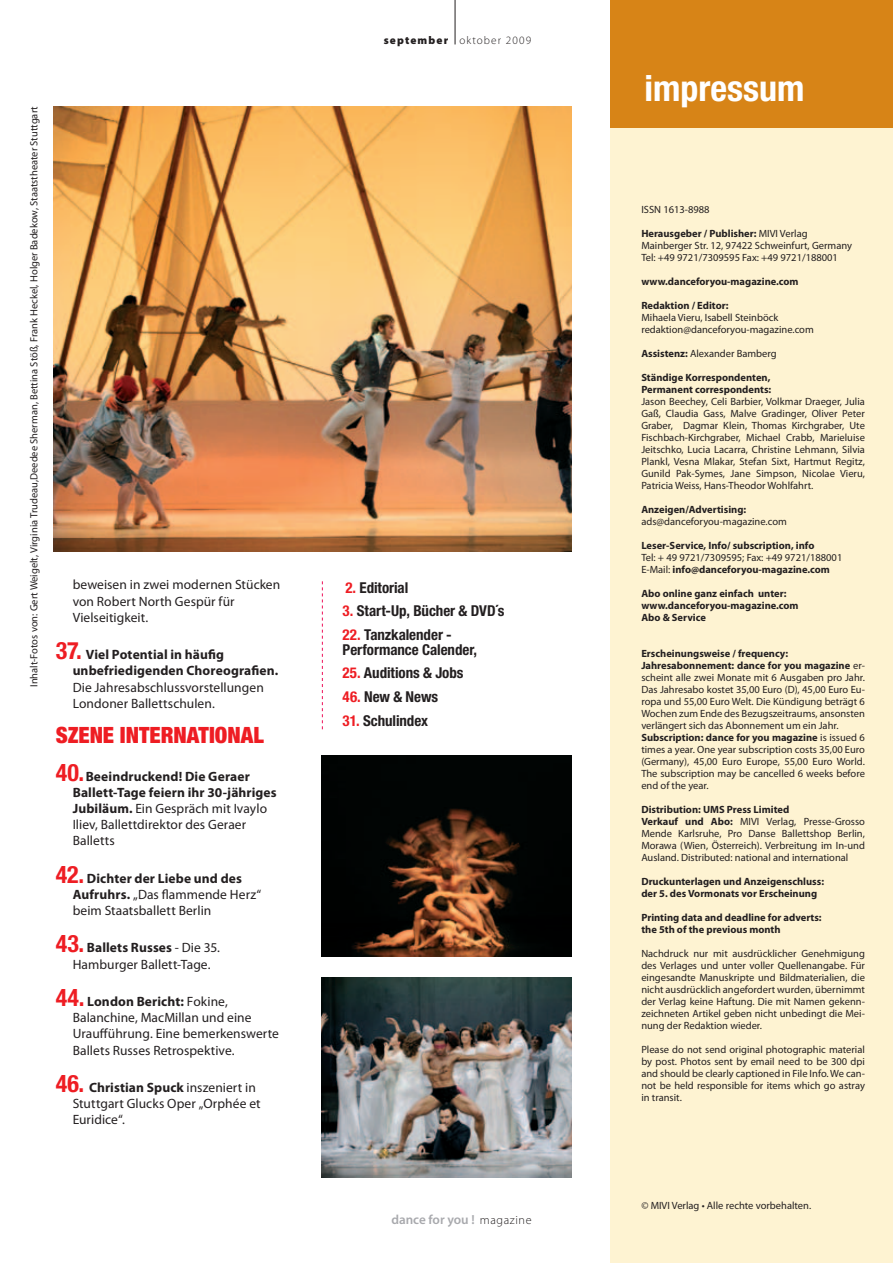
<style>
.page{position:relative;width:893px;height:1263px;background:#fff}
.page>*{position:absolute;margin:0;border:0;box-sizing:border-box;transform-origin:0 0}
.t1{font:700 condensed 36px "Helvetica Neue LT";color:#fff}
.t2{font:900 condensed 22.5px "Helvetica Neue";color:#ee1d23}
.t3{font:700 condensed 15px/15px "Helvetica Neue LT";letter-spacing:-.005em;color:#231f20}
.t4{font:13.5px/16.2px "Myriad Pro";letter-spacing:.005em;color:#231f20}
.t5{font:700 13.5px/16.2px "Myriad Pro";letter-spacing:.01em;color:#231f20}
.t6{font:600 13.2px "Myriad Pro";color:#a8a9ad}
.t7{font:300 11.25px "Myriad Pro";letter-spacing:.1em;color:#231f20}
.t8{font:10.5px/12px "Myriad Pro";color:#231f20}
.t9{font:700 10.5px/12px "Myriad Pro";color:#231f20}
.s1{font-family:"Helvetica Neue LT";font-stretch:condensed;font-size:24px;color:#ee1d23}
.s2{font-weight:400}
.s3{font-family:"Helvetica Neue LT";font-weight:700;font-stretch:condensed;font-size:24px;color:#ee1d23}
.s4{font-weight:700}
.s5{font-weight:900}
.s6{color:#ee1d23}
.s7{font-weight:300;font-size:12.15px;color:#231f20}
</style>
<div class="page">
<hr style="left:455px;top:0;width:1px;height:44px;background:#231f20">
<img style="left:322px;top:977px;width:250px;height:201px">
<img style="left:322px;top:756px;width:250px;height:200px">
<div style="left:610px;top:0;width:283px;height:1263px;background:#fef3d2"></div>
<div style="left:610px;top:0;width:283px;height:128px;background:#d78417"></div>
<svg style="left:322px;top:581px;width:1px;height:148px"></svg>
<img style="left:54px;top:106px;width:518px;height:446px">
<p class="t8" style="left:28px;top:687px;width:582px;rotate:-90deg">Inhalt-Fotos von: Gert Weigelt, Virginia Trudeau,Deedee Sherman, Bettina Stöß, Frank Heckel, Holger Badekow, Staatstheater Stuttgart</p>
<p class="t4" style="left:73px;top:577px;width:209px">beweisen in zwei modernen Stücken von Robert North Gespür für<br>Vielseitigkeit.</p>
<p class="t5" style="left:73px;top:646px;width:207px;text-indent:-17px"><span class="s1">37.</span> Viel Potential in häufig unbefriedigenden Choreografien.</p>
<p class="t4" style="left:73px;top:679px;width:193px">Die Jahresabschlussvorstellungen<br>Londoner Ballettschulen.</p>
<h2 class="t2" style="left:56px;top:721px;width:210px">SZENE INTERNATIONAL</h2>
<p class="t5" style="left:73px;top:767px;width:205px;text-indent:-17px"><span class="s1">40.</span>Beeindruckend! Die Geraer<br>Ballett-Tage feiern ihr 30-jähriges<br>Jubiläum. <span class="s2">Ein Gespräch mit Ivaylo<br>Iliev, Ballettdirektor des Geraer<br>Balletts</span></p>
<p class="t4" style="left:73px;top:870px;width:190px;text-indent:-17px"><span class="s3">42.</span> <span class="s4">Dichter der Liebe und des<br>Aufruhrs.</span> „Das flammende Herz“ beim Staatsballett Berlin</p>
<p class="t4" style="left:56px;top:939px;width:166px;text-align:center"><span class="s3">43.</span> <span class="s4">Ballets Russes</span> - Die 35.<br>Hamburger Ballett-Tage.</p>
<p class="t4" style="left:73px;top:993px;width:208px;text-indent:-17px"><span class="s3">44.</span> <span class="s4">London Bericht:</span> Fokine,<br>Balanchine, MacMillan und eine<br>Uraufführung. Eine bemerkenswerte<br>Ballets Russes Retrospektive.</p>
<p class="t4" style="left:73px;top:1079px;width:190px;text-indent:-17px"><span class="s3">46.</span> <span class="s4">Christian Spuck</span> inszeniert in<br>Stuttgart Glucks Oper „Orphée et<br>Euridice“.</p>
<p class="t7" style="left:384px;top:34px;width:149px"><span class="s5">september</span> oktober 2009</p>
<h3 class="t3" style="left:345px;top:580px;width:64px"><span class="s6">2.</span> Editorial</h3>
<h3 class="t3" style="left:343px;top:603px;width:163px"><span class="s6">3.</span> Start-Up, Bücher &amp; DVD´s</h3>
<h3 class="t3" style="left:343px;top:627px;width:136px"><span class="s6">22.</span> Tanzkalender -<br>Performance Calender,</h3>
<h3 class="t3" style="left:343px;top:665px;width:122px"><span class="s6">25.</span> Auditions &amp; Jobs</h3>
<h3 class="t3" style="left:343px;top:689px;width:97px"><span class="s6">46.</span> New &amp; News</h3>
<h3 class="t3" style="left:343px;top:712px;width:87px"><span class="s6">31.</span> Schulindex</h3>
<p class="t6" style="left:391px;top:1211px;width:142px">dance for you ! <span class="s7">magazine</span></p>
<h1 class="t1" style="left:644px;top:66px;width:161px">impressum</h1>
<p class="t8" style="left:641px;top:203px;width:70px">ISSN 1613-8988</p>
<p class="t8" style="left:641px;top:227px;width:212px"><span class="s4">Herausgeber / Publisher:</span> MIVI Verlag<br>Mainberger Str. 12, 97422 Schweinfurt, Germany<br>Tel: +49 9721/7309595 Fax: +49 9721/188001</p>
<p class="t9" style="left:641px;top:275px;width:159px">www.danceforyou-magazine.com</p>
<p class="t9" style="left:641px;top:299px;width:89px">Redaktion / Editor:</p>
<p class="t8" style="left:641px;top:311px;width:174px">Mihaela Vieru, Isabell Steinböck redaktion@danceforyou-magazine.com</p>
<p class="t8" style="left:641px;top:347px;width:137px"><span class="s4">Assistenz:</span> Alexander Bamberg</p>
<p class="t9" style="left:641px;top:371px;width:131px">Ständige Korrespondenten,<br>Permanent correspondents:</p>
<p class="t8" style="left:641px;top:395px;width:225px;text-align:justify">Jason Beechey, Celi Barbier, Volkmar Draeger, Julia Gaß, Claudia Gass, Malve Gradinger, Oliver Peter Graber, Dagmar Klein, Thomas Kirchgraber, Ute Fischbach-Kirchgraber, Michael Crabb, Marieluise Jeitschko, Lucia Lacarra, Christine Lehmann, Silvia Plankl, Vesna Mlakar, Stefan Sixt, Hartmut Regitz, Gunild Pak-Symes, Jane Simpson, Nicolae Vieru, Patricia Weiss, Hans-Theodor Wohlfahrt.</p>
<p class="t9" style="left:641px;top:503px;width:106px">Anzeigen/Advertising:</p>
<p class="t8" style="left:641px;top:515px;width:147px">ads@danceforyou-magazine.com</p>
<p class="t9" style="left:641px;top:539px;width:175px">Leser-Service, Info/ subscription, info</p>
<p class="t8" style="left:641px;top:551px;width:203px">Tel: + 49 9721/7309595; Fax: +49 9721/188001<br>E-Mail: <span class="s4">info@danceforyou-magazine.com</span></p>
<p class="t9" style="left:641px;top:587px;width:159px">Abo online ganz einfach unter: www.danceforyou-magazine.com<br>Abo &amp; Service</p>
<p class="t8" style="left:641px;top:647px;width:225px"><span class="s4">Erscheinungsweise / frequency:<br>Jahresabonnement: dance for you magazine</span> er&shy;scheint alle zwei Monate mit 6 Ausgaben pro Jahr.<br>Das Jahresabo kostet 35,00 Euro (D), 45,00 Euro Eu&shy;ropa und 55,00 Euro Welt. Die Kündigung beträgt 6<br>Wochen zum Ende des Bezugszeitraums, ansonsten verlängert sich das Abonnement um ein Jahr.<br><span class="s4">Subscription: dance for you magazine</span> is issued 6 times a year. One year subscription costs 35,00 Euro (Germany), 45,00 Euro Europe, 55,00 Euro World.<br>The subscription may be cancelled 6 weeks before end of the year.</p>
<p class="t8" style="left:641px;top:803px;width:225px"><span class="s4">Distribution: UMS Press Limited<br>Verkauf und Abo:</span> MIVI Verlag, Presse-Grosso Mende Karlsruhe, Pro Danse Ballettshop Berlin, Morawa (Wien, Österreich). Verbreitung im In-und Ausland. Distributed: national and international</p>
<p class="t9" style="left:641px;top:875px;width:184px">Druckunterlagen und Anzeigenschluss: der 5. des Vormonats vor Erscheinung</p>
<p class="t9" style="left:641px;top:911px;width:182px">Printing data and deadline for adverts: the 5th of the previous month</p>
<p class="t8" style="left:641px;top:947px;width:225px;text-align:justify">Nachdruck nur mit ausdrücklicher Genehmigung des Verlages und unter voller Quellenangabe. Für eingesandte Manuskripte und Bildmaterialien, die nicht ausdrücklich angefordert wurden, übernimmt der Verlag keine Haftung. Die mit Namen gekenn&shy;zeichneten Artikel geben nicht unbedingt die Mei&shy;nung der Redaktion wieder.</p>
<p class="t8" style="left:641px;top:1043px;width:225px;text-align:justify">Please do not send original photographic material by post. Photos sent by email need to be 300 dpi and should be clearly captioned in File Info. We can&shy;not be held responsible for items which go astray in transit.</p>
<p class="t8" style="left:641px;top:1199px;width:171px">© MIVI Verlag • Alle rechte vorbehalten.</p>
</div>
